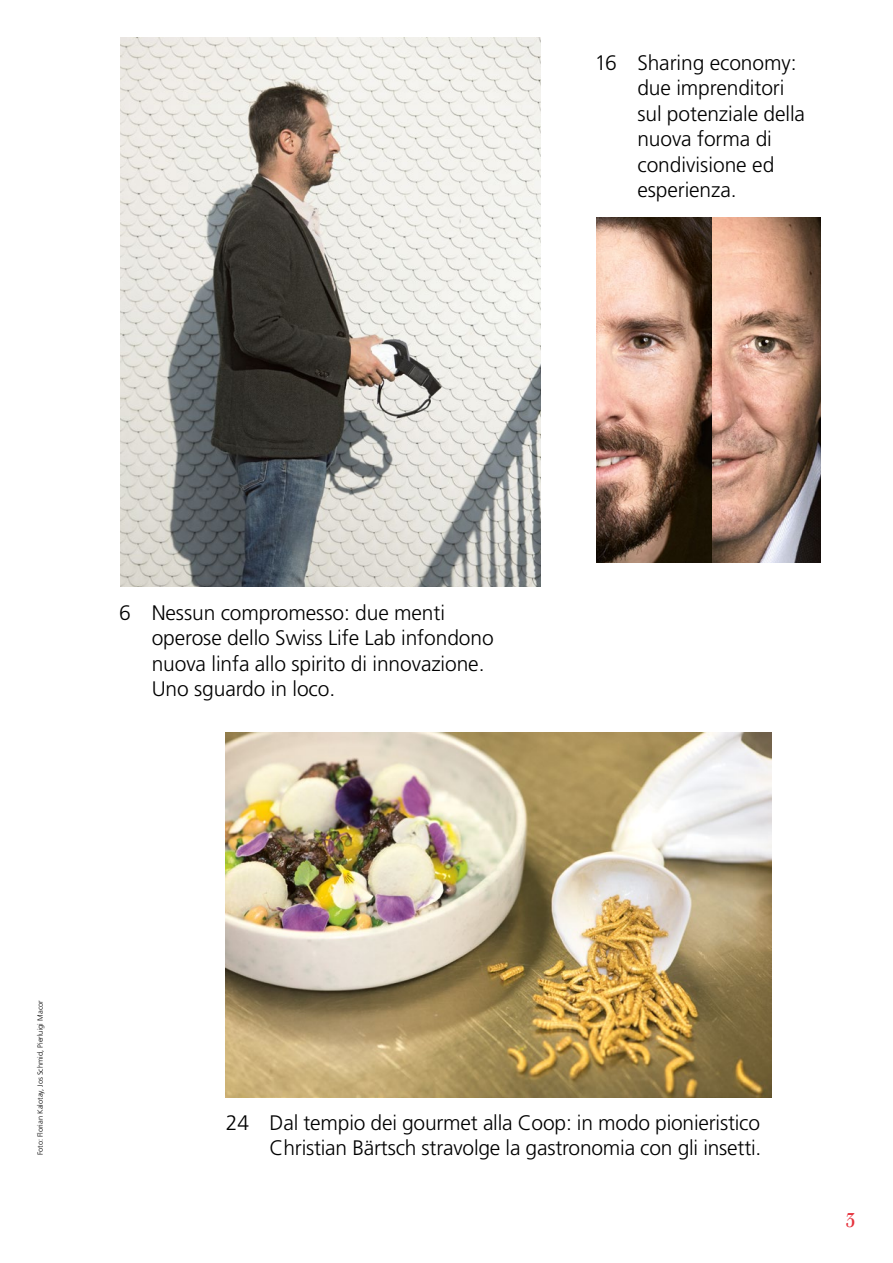
<style>
.page{position:relative;width:893px;height:1263px;background:#fff}
.page>*{position:absolute;margin:0;border:0;box-sizing:border-box;transform-origin:0 0}
._13_Bildlegende{font:300 21px/25.5px "Frutiger LT Std";letter-spacing:-.005em;color:#000}
._00_Rubrik_rechts{font:20.25px "UBS Headline";color:#e5323d}
._16_Credit{font:300 7.5px "Frutiger LT Std";color:#000}
</style>
<div class="page">
<img style="left:121px;top:37px;width:420px;height:550px">
<img style="left:226px;top:733px;width:546px;height:364px">
<img style="left:596px;top:218px;width:225px;height:344px">
<p class="_13_Bildlegende" style="left:637px;top:50px;width:169px;text-indent:-43px">16 Sharing economy: due imprenditori sul potenziale della nuova forma di condivisione ed esperienza.</p>
<p class="_13_Bildlegende" style="left:152px;top:600px;width:344px;text-indent:-32px">6 Nessun compromesso: due menti operose dello Swiss Life Lab infondono nuova linfa allo spirito di innovazione.<br>Uno sguardo in loco.</p>
<p class="_16_Credit" style="left:36px;top:1155px;width:156px;rotate:-90deg">Foto: Florian Kalotay, Jos Schmid, Pierluigi Macor</p>
<p class="_13_Bildlegende" style="left:226px;top:1110px;width:537px;text-align:right">24 Dal tempio dei gourmet alla Coop: in modo pionieristico<br>Christian Bärtsch stravolge la gastronomia con gli insetti.</p>
<p class="_00_Rubrik_rechts" style="left:846px;top:1208px;width:11px">3</p>
</div>
